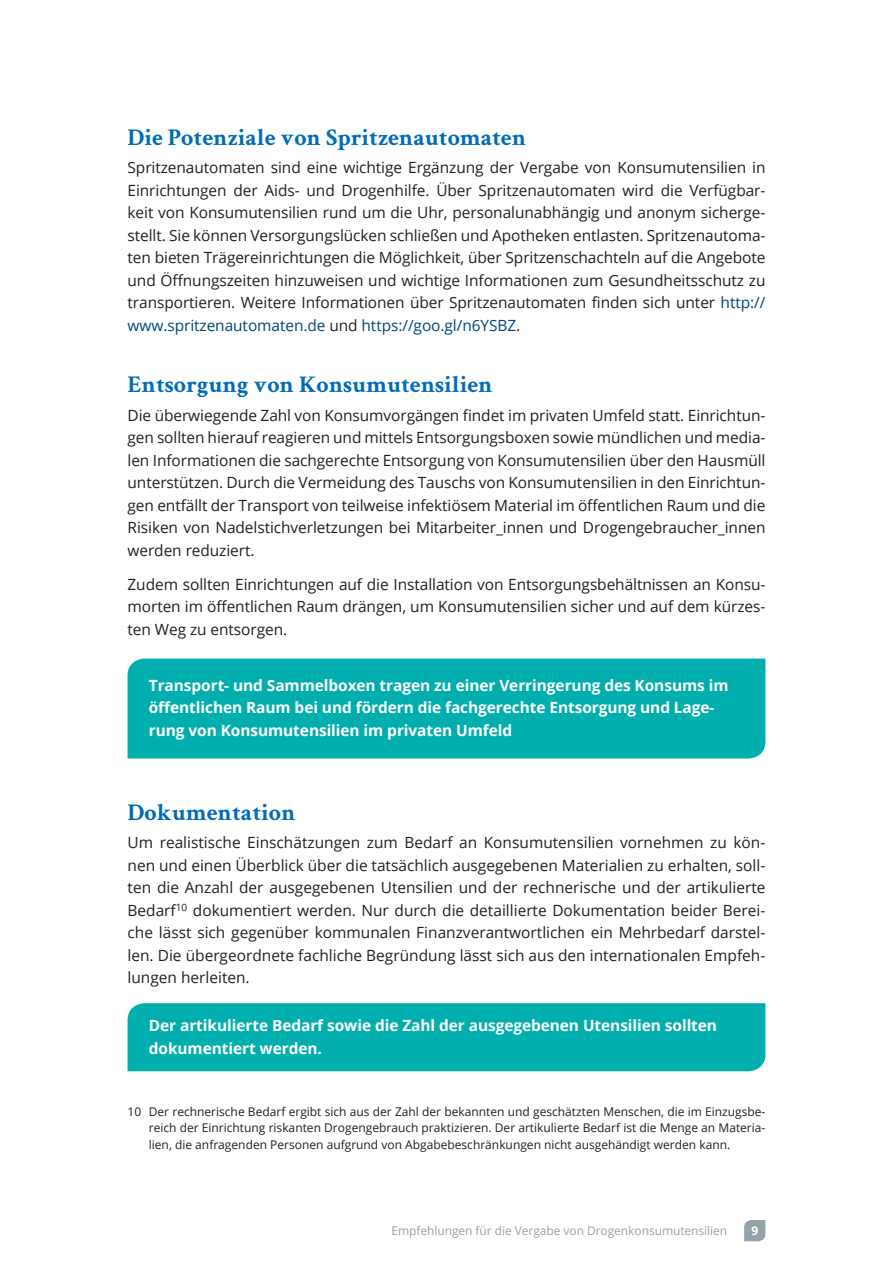
<style>
.page{position:relative;width:893px;height:1263px;background:#fff}
.page>*{position:absolute;margin:0;border:0;box-sizing:border-box;transform-origin:0 0}
.t1{font:700 24px "Crimson Text";color:#006cb7}
.t2{font:15.45px/22.5px "Open Sans";letter-spacing:-.005em;color:#231f20;text-align:justify}
.t3{font:700 15.45px/22.5px "Open Sans";letter-spacing:-.005em;color:#fff}
.t4{font:12px/16.5px "Open Sans";color:#231f20;text-align:justify}
.t5{font:12px "Open Sans";letter-spacing:-.005em;color:#94a2aa}
.t6{font:700 12px "Open Sans";color:#fff}
.s1{color:#00467c}
</style>
<div class="page">
<svg style="left:744px;top:1220px;width:21px;height:21px"></svg>
<div style="left:128px;top:659px;width:637px;height:99px;background:#00afad"></div>
<div style="left:128px;top:1003px;width:637px;height:68px;background:#00afad"></div>
<h1 class="t1" style="left:128px;top:122px;width:400px">Die Potenziale von Spritzenautomaten</h1>
<p class="t2" style="left:128px;top:156px;width:639px">Spritzenautomaten sind eine wichtige Ergänzung der Vergabe von Konsumutensilien in Einrichtungen der Aids- und Drogenhilfe. Über Spritzenautomaten wird die Verfügbar&shy;keit von Konsumutensilien rund um die Uhr, personalunabhängig und anonym sicherge&shy;stellt. Sie können Versorgungslücken schließen und Apotheken entlasten. Spritzenautoma&shy;ten bieten Trägereinrichtungen die Möglichkeit, über Spritzenschachteln auf die Angebote und Öffnungszeiten hinzuweisen und wichtige Informationen zum Gesundheitsschutz zu transportieren. Weitere Informationen über Spritzenautomaten finden sich unter <span class="s1">http:// www.spritzenautomaten.de</span> und <span class="s1">https://goo.gl/n6YSBZ</span>.</p>
<h1 class="t1" style="left:128px;top:370px;width:367px">Entsorgung von Konsumutensilien</h1>
<p class="t2" style="left:128px;top:404px;width:639px">Die überwiegende Zahl von Konsumvorgängen findet im privaten Umfeld statt. Einrichtun&shy;gen sollten hierauf reagieren und mittels Entsorgungsboxen sowie mündlichen und media&shy;len Informationen die sachgerechte Entsorgung von Konsumutensilien über den Hausmüll unterstützen. Durch die Vermeidung des Tauschs von Konsumutensilien in den Einrichtun&shy;gen entfällt der Transport von teilweise infektiösem Material im öffentlichen Raum und die Risiken von Nadelstichverletzungen bei Mitarbeiter_innen und Drogengebraucher_innen werden reduziert.</p>
<p class="t2" style="left:128px;top:572px;width:639px">Zudem sollten Einrichtungen auf die Installation von Entsorgungsbehältnissen an Konsu&shy;morten im öffentlichen Raum drängen, um Konsumutensilien sicher und auf dem kürzes&shy;ten Weg zu entsorgen.</p>
<p class="t3" style="left:149px;top:674px;width:581px">Transport- und Sammelboxen tragen zu einer Verringerung des Konsums im öffentlichen Raum bei und fördern die fachgerechte Entsorgung und Lage&shy;rung von Konsumutensilien im privaten Umfeld</p>
<h1 class="t1" style="left:128px;top:797px;width:170px">Dokumentation</h1>
<p class="t2" style="left:128px;top:831px;width:639px">Um realistische Einschätzungen zum Bedarf an Konsumutensilien vornehmen zu kön&shy;nen und einen Überblick über die tatsächlich ausgegebenen Materialien zu erhalten, soll&shy;ten die Anzahl der ausgegebenen Utensilien und der rechnerische und der artikulierte Bedarf<sup>10</sup> dokumentiert werden. Nur durch die detaillierte Dokumentation beider Berei&shy;che lässt sich gegenüber kommunalen Finanzverantwortlichen ein Mehrbedarf darstel&shy;len. Die übergeordnete fachliche Begründung lässt sich aus den internationalen Empfeh&shy;lungen herleiten.</p>
<p class="t3" style="left:149px;top:1014px;width:570px">Der artikulierte Bedarf sowie die Zahl der ausgegebenen Utensilien sollten dokumentiert werden.</p>
<p class="t4" style="left:149px;top:1102px;width:618px;text-indent:-21px">10 Der rechnerische Bedarf ergibt sich aus der Zahl der bekannten und geschätzten Menschen, die im Einzugsbe&shy;reich der Einrichtung riskanten Drogengebrauch praktizieren. Der artikulierte Bedarf ist die Menge an Materia&shy;lien, die anfragenden Personen aufgrund von Abgabebeschränkungen nicht ausgehändigt werden kann.</p>
<p class="t5" style="left:391px;top:1222px;width:337px">Empfehlungen für die Vergabe von Drogenkonsumutensilien</p>
<p class="t6" style="left:751px;top:1222px;width:8px">9</p>
</div>
